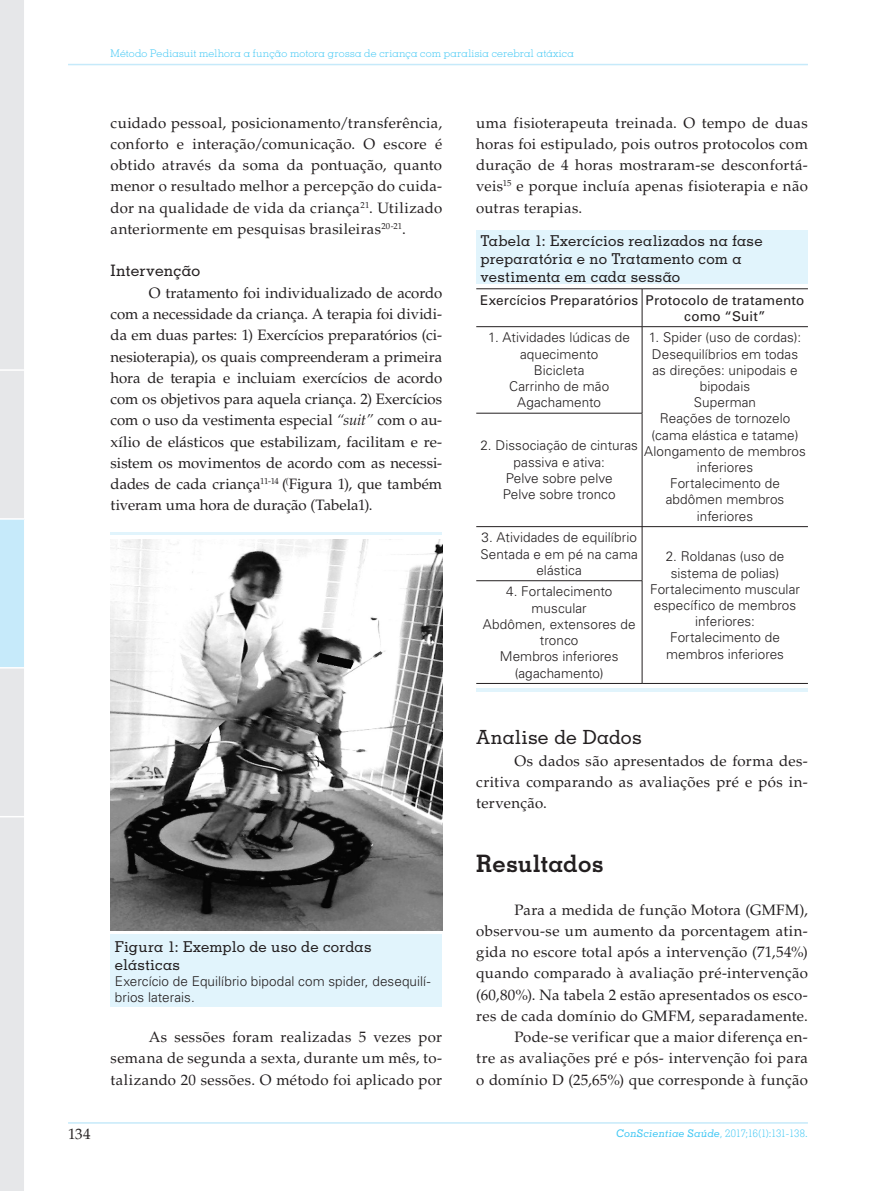
<style>
.page{position:relative;width:893px;height:1191px;background:#fff}
.page>*{position:absolute;margin:0;border:0;box-sizing:border-box;transform-origin:0 0}
.CS_Subtitulo{font:700 24px "Memphis LT Std";letter-spacing:.005em;color:#231f20}
.CS_Subtitulo_2{font:500 19.5px "Memphis LT Std";letter-spacing:.005em;color:#231f20}
.CS_Subtitulo_3{font:500 15.75px "Memphis LT Std";letter-spacing:.005em;color:#231f20}
.CS_Normal{font:15px/21.3px "Palatino LT Std";letter-spacing:.02em;color:#231f20;text-align:justify}
.CS_Tabela_-_titulo{font:500 15px/18px "Memphis LT Std";letter-spacing:.01em;color:#231f20}
.CS_Tabela_-_corpo{font:300 13.5px/16.2px "Univers LT Std";letter-spacing:.005em;color:#231f20;text-align:center}
.t1{font:13.5px/16.2px "Univers LT Std";letter-spacing:.015em;color:#231f20}
.t2{font:300 10.5px "Memphis LT Std";letter-spacing:.02em;color:#40c7f4}
.t3{font:300 10.5px "Memphis LT Std";letter-spacing:-.025em;color:#40c7f4}
.s1{font-style:italic}
.s2{font-weight:500;font-style:italic}
</style>
<div class="page">
<hr style="left:68px;top:64px;width:740px;height:1px;background:#c6eafa">
<hr style="left:68px;top:1122px;width:740px;height:1px;background:#c6eafa">
<svg style="left:0;top:0;width:25px;height:1191px;background:#e3e8eb"></svg>
<div style="left:111px;top:531px;width:331px;height:475px;background:#e1f4fc"></div>
<img style="left:111px;top:539px;width:331px;height:391px">
<div style="left:476px;top:230px;width:332px;height:462px;background:#e1f4fc"></div>
<div style="left:476px;top:284px;width:332px;height:404px;background:#fff"></div>
<hr style="left:476px;top:288px;width:166px;height:1px;background:#231f20">
<hr style="left:642px;top:288px;width:166px;height:1px;background:#231f20">
<hr style="left:642px;top:289px;width:1px;height:37px;background:#231f20">
<hr style="left:476px;top:326px;width:166px;height:1px;background:#231f20">
<hr style="left:642px;top:326px;width:166px;height:1px;background:#231f20">
<hr style="left:642px;top:327px;width:1px;height:86px;background:#231f20">
<hr style="left:476px;top:413px;width:166px;height:1px;background:#231f20">
<hr style="left:642px;top:413px;width:1px;height:113px;background:#231f20">
<hr style="left:642px;top:526px;width:166px;height:1px;background:#231f20">
<hr style="left:476px;top:526px;width:166px;height:1px;background:#231f20">
<hr style="left:642px;top:527px;width:1px;height:53px;background:#231f20">
<hr style="left:476px;top:580px;width:166px;height:1px;background:#231f20">
<hr style="left:642px;top:581px;width:1px;height:102px;background:#231f20">
<hr style="left:476px;top:683px;width:166px;height:1px;background:#231f20">
<hr style="left:642px;top:683px;width:166px;height:1px;background:#231f20">
<p class="t2" style="left:111px;top:47px;width:465px">Método Pediasuit melhora a função motora grossa de criança com paralisia cerebral atáxica</p>
<p class="CS_Normal" style="left:111px;top:112px;width:333px">cuidado pessoal, posicionamento/transferência, conforto e interação/comunicação. O escore é obtido através da soma da pontuação, quanto menor o resultado melhor a percepção do cuida&shy;dor na qualidade de vida da criança<sup>21</sup>. Utilizado anteriormente em pesquisas brasileiras<sup>20-21</sup>.</p>
<p class="CS_Subtitulo_3" style="left:111px;top:261px;width:91px">Intervenção</p>
<p class="CS_Normal" style="left:111px;top:282px;width:333px;text-indent:38px">O tratamento foi individualizado de acordo com a necessidade da criança. A terapia foi dividi&shy;da em duas partes: 1) Exercícios preparatórios (ci&shy;nesioterapia), os quais compreenderam a primeira hora de terapia e incluiam exercícios de acordo com os objetivos para aquela criança. 2) Exercícios com o uso da vestimenta especial <span class="s1">“suit”</span> com o au&shy;xílio de elásticos que estabilizam, facilitam e re&shy;sistem os movimentos de acordo com as necessi&shy;dades de cada criança<sup>11-14</sup> (<sup>(</sup>Figura 1), que também tiveram uma hora de duração (Tabela1).</p>
<p class="CS_Tabela_-_titulo" style="left:115px;top:937px;width:258px">Figura 1: Exemplo de uso de cordas elásticas</p>
<p class="CS_Tabela_-_corpo" style="left:115px;top:973px;width:317px;text-align:left">Exercício de Equilíbrio bipodal com spider, desequilí&shy;brios laterais.</p>
<p class="CS_Normal" style="left:111px;top:1026px;width:333px;text-indent:38px">As sessões foram realizadas 5 vezes por semana de segunda a sexta, durante um mês, to&shy;talizando 20 sessões. O método foi aplicado por</p>
<p class="CS_Normal" style="left:476px;top:112px;width:333px">uma fisioterapeuta treinada. O tempo de duas horas foi estipulado, pois outros protocolos com duração de 4 horas mostraram-se desconfortá&shy;veis<sup>15</sup> e porque incluía apenas fisioterapia e não outras terapias.</p>
<p class="CS_Tabela_-_titulo" style="left:480px;top:231px;width:284px">Tabela 1: Exercícios realizados na fase preparatória e no Tratamento com a vestimenta em cada sessão</p>
<p class="t1" style="left:684px;top:292px;width:122px;text-indent:-204px">Exercícios Preparatórios Protocolo de tratamento como “Suit”</p>
<p class="CS_Tabela_-_corpo" style="left:488px;top:329px;width:143px">1. Atividades lúdicas de aquecimento<br>Bicicleta<br>Carrinho de mão<br>Agachamento</p>
<p class="CS_Tabela_-_corpo" style="left:644px;top:329px;width:163px">1. Spider (uso de cordas):<br>Desequilíbrios em todas as direções: unipodais e bipodais<br>Superman<br>Reações de tornozelo (cama elástica e tatame)<br>Alongamento de membros inferiores<br>Fortalecimento de abdômen membros inferiores</p>
<p class="CS_Tabela_-_corpo" style="left:480px;top:437px;width:159px">2. Dissociação de cinturas passiva e ativa:<br>Pelve sobre pelve<br>Pelve sobre tronco</p>
<p class="CS_Tabela_-_corpo" style="left:480px;top:529px;width:159px">3. Atividades de equilíbrio<br>Sentada e em pé na cama elástica</p>
<p class="CS_Tabela_-_corpo" style="left:483px;top:583px;width:154px">4. Fortalecimento muscular<br>Abdômen, extensores de tronco<br>Membros inferiores (agachamento)</p>
<p class="CS_Tabela_-_corpo" style="left:650px;top:548px;width:151px">2. Roldanas (uso de sistema de polias)<br>Fortalecimento muscular específico de membros inferiores:<br>Fortalecimento de membros inferiores</p>
<p class="CS_Subtitulo_2" style="left:476px;top:725px;width:167px">Analise de Dados</p>
<p class="CS_Normal" style="left:476px;top:750px;width:333px;text-indent:38px">Os dados são apresentados de forma des&shy;critiva comparando as avaliações pré e pós in&shy;tervenção.</p>
<p class="CS_Subtitulo" style="left:476px;top:848px;width:129px">Resultados</p>
<p class="CS_Normal" style="left:476px;top:899px;width:333px;text-indent:38px">Para a medida de função Motora (GMFM), observou-se um aumento da porcentagem atin&shy;gida no escore total após a intervenção (71,54%) quando comparado à avaliação pré-intervenção (60,80%). Na tabela 2 estão apresentados os esco&shy;res de cada domínio do GMFM, separadamente.</p>
<p class="CS_Normal" style="left:476px;top:1026px;width:333px;text-indent:38px">Pode-se verificar que a maior diferença en&shy;tre as avaliações pré e pós- intervenção foi para o domínio D (25,65%) que corresponde à função</p>
<p class="CS_Normal" style="left:68px;top:1123px;width:24px">134</p>
<p class="t3" style="left:616px;top:1127px;width:193px"><span class="s2">ConScientiae Saúde</span>, 2017;16(1):131-138.</p>
</div>
